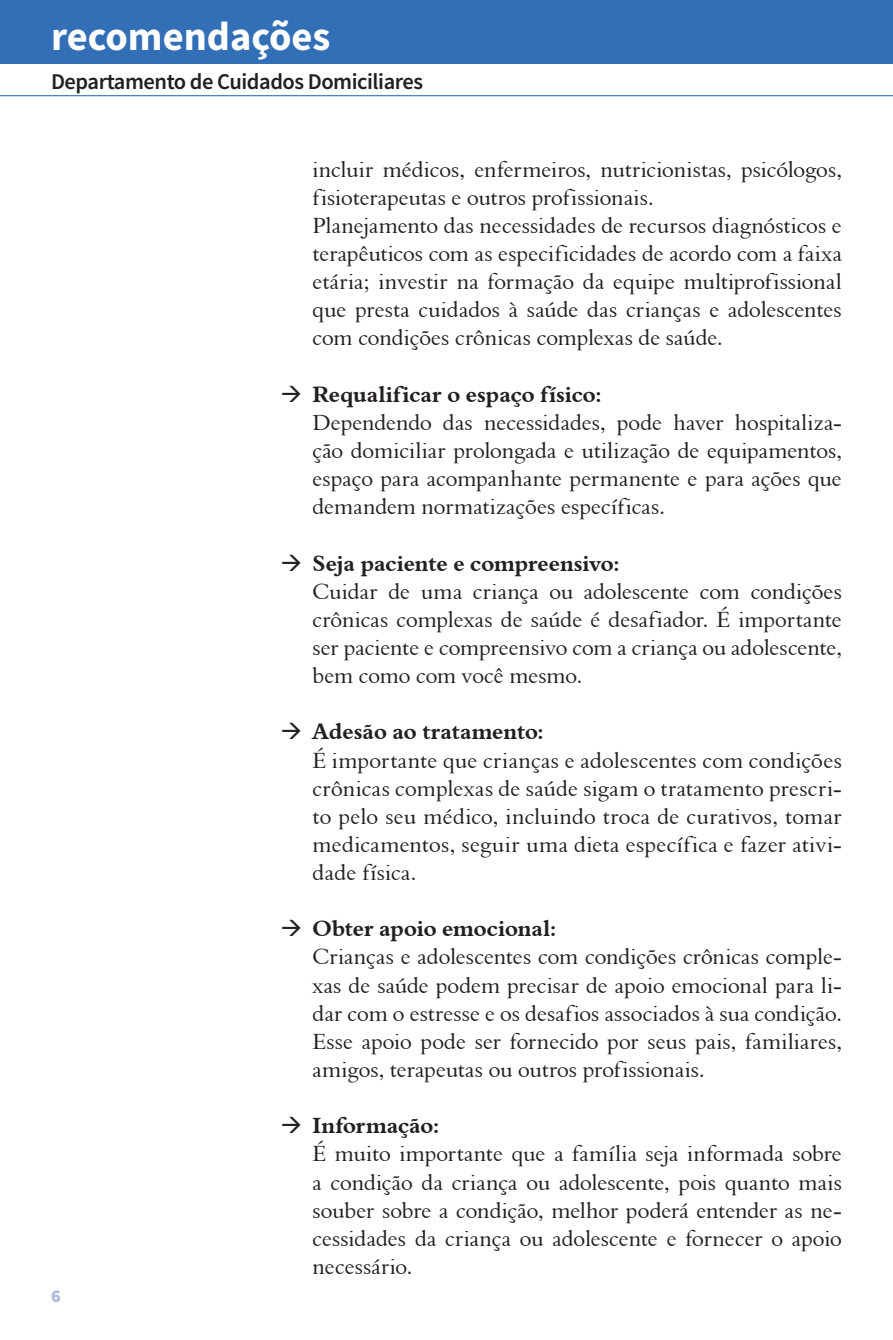
<style>
.page{position:relative;width:893px;height:1340px;background:#fff}
.page>*{position:absolute;margin:0;border:0;box-sizing:border-box;transform-origin:0 0}
.t1{font:700 40.5px "Source Sans Pro";color:#fff}
.texto{font:22.5px/28.1px "Aldine 401 BT Roman A";color:#231f20;text-align:justify}
.t2{font:22.5px "Aldine 401 BT Bold A";letter-spacing:-.005em;color:#231f20}
.t3{font:600 22.5px "Source Sans Pro";letter-spacing:-.02em;color:#231f20}
.t4{font:900 18px "Source Sans Pro";color:#aebade}
</style>
<div class="page">
<div style="left:0;top:0;width:893px;height:64px;background:#326fb7"></div>
<hr style="left:0;top:95px;width:893px;height:1px;background:#326fb7">
<p class="t1" style="left:51px;top:10px;width:281px">recomendações</p>
<p class="t3" style="left:51px;top:66px;width:374px">Departamento de Cuidados Domiciliares</p>
<p class="t4" style="left:51px;top:1283px;width:11px">6</p>
<p class="texto" style="left:313px;top:155px;width:531px">incluir médicos, enfermeiros, nutricionistas, psicólogos, fisioterapeutas e outros profissionais.</p>
<p class="texto" style="left:313px;top:211px;width:531px">Planejamento das necessidades de recursos diagnósticos e terapêuticos com as especificidades de acordo com a faixa etária; investir na formação da equipe multiprofissional que presta cuidados à saúde das crianças e adolescentes com condições crônicas complexas de saúde.</p>
<p class="t2" style="left:313px;top:380px;width:291px">Requalificar o espaço físico:</p>
<p class="texto" style="left:313px;top:408px;width:531px">Dependendo das necessidades, pode haver hospitaliza&shy;ção domiciliar prolongada e utilização de equipamentos, espaço para acompanhante permanente e para ações que demandem normatizações específicas.</p>
<p class="t2" style="left:313px;top:549px;width:308px">Seja paciente e compreensivo:</p>
<p class="texto" style="left:313px;top:577px;width:531px">Cuidar de uma criança ou adolescente com condições crônicas complexas de saúde é desafiador. É importante ser paciente e compreensivo com a criança ou adolescente, bem como com você mesmo.</p>
<p class="t2" style="left:313px;top:718px;width:233px">Adesão ao tratamento:</p>
<p class="texto" style="left:313px;top:745px;width:531px">É importante que crianças e adolescentes com condições crônicas complexas de saúde sigam o tratamento prescri&shy;to pelo seu médico, incluindo troca de curativos, tomar medicamentos, seguir uma dieta específica e fazer ativi&shy;dade física.</p>
<p class="t2" style="left:313px;top:914px;width:245px">Obter apoio emocional:</p>
<p class="texto" style="left:313px;top:942px;width:531px">Crianças e adolescentes com condições crônicas comple&shy;xas de saúde podem precisar de apoio emocional para li&shy;dar com o estresse e os desafios associados à sua condição.<br>Esse apoio pode ser fornecido por seus pais, familiares, amigos, terapeutas ou outros profissionais.</p>
<p class="t2" style="left:313px;top:1111px;width:128px">Informação:</p>
<p class="texto" style="left:313px;top:1139px;width:531px">É muito importante que a família seja informada sobre a condição da criança ou adolescente, pois quanto mais souber sobre a condição, melhor poderá entender as ne&shy;cessidades da criança ou adolescente e fornecer o apoio necessário.</p>
</div>
